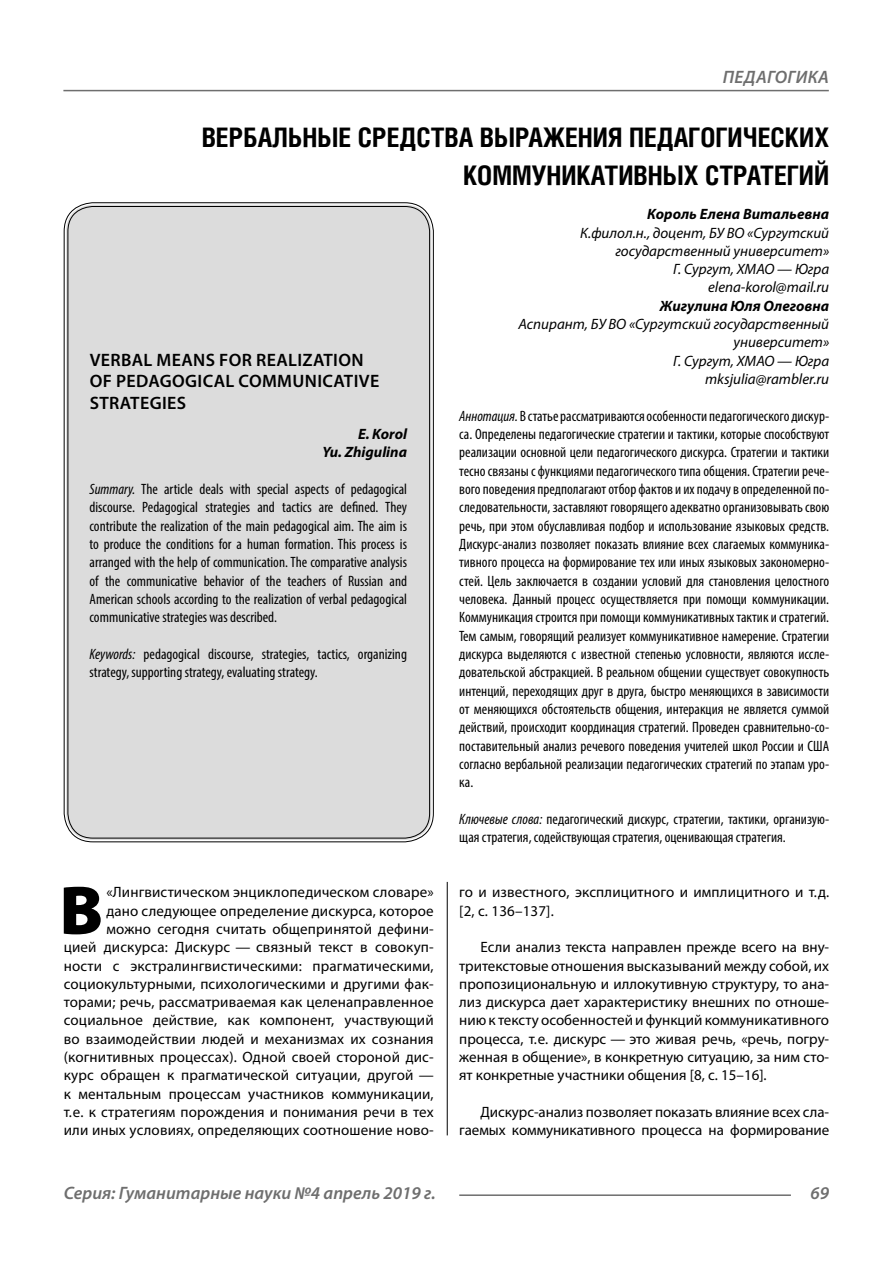
<style>
.page{position:relative;width:893px;height:1263px;background:#fff}
.page>*{position:absolute;margin:0;border:0;box-sizing:border-box;transform-origin:0 0}
.Bukvica{font:900 69.3px "Myriad Pro";color:#000}
.Header{font:700 27px/37.5px "Helios Cond";color:#000;text-align:right}
.Header-eng{font:600 18px/21.6px "Myriad Pro";letter-spacing:.02em;color:#000}
.t1{font:italic 600 18px "Myriad Pro";color:#6e6e6e}
.Annotation-rus{font:condensed 15px/18.3px "Myriad Pro";color:#000;text-align:justify}
.Bukvica-2{font:15px/18.3px "Myriad Pro";letter-spacing:.01em;color:#000;text-align:right}
.Annotation-eng{font:condensed 15px/18.3px "Myriad Pro";color:#000;text-align:justify}
.Normal{font:15px/18.3px "Myriad Pro";letter-spacing:-.005em;color:#000;text-align:justify}
.Author-doc{font:italic 15px/18.3px "Myriad Pro";color:#000;text-align:right}
.Author{font:italic 700 15px "Myriad Pro";color:#000}
.Author-email{font:italic 15px "Myriad Pro";color:#000}
.Author-eng{font:italic 700 15px "Myriad Pro";color:#000}
.s1{font-style:italic}
</style>
<div class="page">
<hr style="left:447px;top:128px;width:1px;height:1007px;background:#000">
<div style="left:43px;top:0;width:786px;height:882px;background:#fff"></div>
<div style="left:66px;top:205px;width:365px;height:635px;background:#dcdcdc;border-radius:27px"></div>
<hr style="left:63px;top:90px;width:766px;height:1px;background:#6e6e6e">
<hr style="left:459px;top:1194px;width:332px;height:2px;background:#6e6e6e">
<p class="t1" style="left:723px;top:66px;width:24px">Педагогика</p>
<p class="Header" style="left:202px;top:118px;width:629px">ВЕРБАЛЬНЫЕ СРЕДСТВА ВЫРАЖЕНИЯ ПЕДАГОГИЧЕСКИХ<br>КОММУНИКАТИВНЫХ СТРАТЕГИЙ</p>
<p class="Author" style="left:647px;top:204px;width:184px">Король Елена Витальевна</p>
<p class="Author-doc" style="left:580px;top:223px;width:250px">К.филол.н., доцент, БУ ВО «Сургутский государственный университет»</p>
<p class="Author-doc" style="left:673px;top:260px;width:158px">Г. Сургут, ХМАО — Югра</p>
<p class="Author-email" style="left:708px;top:278px;width:123px">elena-korol@mail.ru</p>
<p class="Author" style="left:660px;top:296px;width:171px">Жигулина Юля Олеговна</p>
<p class="Author-doc" style="left:518px;top:315px;width:312px">Аспирант, БУ ВО «Сургутский государственный университет»</p>
<p class="Author-doc" style="left:673px;top:351px;width:158px">Г. Сургут, ХМАО — Югра</p>
<p class="Author-email" style="left:705px;top:370px;width:126px">mksjulia@rambler.ru</p>
<p class="Annotation-rus" style="left:459px;top:406px;width:371px"><span class="s1">Аннотация.</span> В статье рассматриваются особенности педагогического дискур&shy;са. Определены педагогические стратегии и тактики, которые способствуют реализации основной цели педагогического дискурса. Стратегии и тактики тесно связаны с функциями педагогического типа общения. Стратегии рече&shy;вого поведения предполагают отбор фактов и их подачу в определенной по&shy;следовательности, заставляют говорящего адекватно организовывать свою речь, при этом обуславливая подбор и использование языковых средств.<br>Дискурс-анализ позволяет показать влияние всех слагаемых коммуника&shy;тивного процесса на формирование тех или иных языковых закономерно&shy;стей. Цель заключается в создании условий для становления целостного человека. Данный процесс осуществляется при помощи коммуникации.<br>Коммуникация строится при помощи коммуникативных тактик и стратегий.<br>Тем самым, говорящий реализует коммуникативное намерение. Стратегии дискурса выделяются с известной степенью условности, являются иссле&shy;довательской абстракцией. В реальном общении существует совокупность интенций, переходящих друг в друга, быстро меняющихся в зависимости от меняющихся обстоятельств общения, интеракция не является суммой действий, происходит координация стратегий. Проведен сравнительно-со&shy;поставительный анализ речевого поведения учителей школ России и США согласно вербальной реализации педагогических стратегий по этапам уро&shy;ка.</p>
<p class="Annotation-rus" style="left:459px;top:810px;width:371px"><span class="s1">Ключевые слова:</span> педагогический дискурс, стратегии, тактики, организую&shy;щая стратегия, содействующая стратегия, оценивающая стратегия.</p>
<p class="Header-eng" style="left:90px;top:348px;width:291px">VERBAL MEANS FOR REALIZATION<br>OF PEDAGOGICAL COMMUNICATIVE<br>STRATEGIES</p>
<p class="Author-eng" style="left:358px;top:424px;width:51px">E. Korol</p>
<p class="Author-eng" style="left:322px;top:443px;width:86px">Yu. Zhigulina</p>
<p class="Annotation-eng" style="left:90px;top:480px;width:319px"><span class="s1">Summary.</span> The article deals with special aspects of pedagogical discourse. Pedagogical strategies and tactics are defined. They contribute the realization of the main pedagogical aim. The aim is to produce the conditions for a human formation. This process is arranged with the help of communication. The comparative analysis of the communicative behavior of the teachers of Russian and American schools according to the realization of verbal pedagogical communicative strategies was described.</p>
<p class="Annotation-eng" style="left:90px;top:645px;width:319px"><span class="s1">Keywords:</span> pedagogical discourse, strategies, tactics, organizing strategy, supporting strategy, evaluating strategy.</p>
<p class="Bukvica" style="left:59px;top:864px;width:45px">В</p>
<p class="Bukvica-2" style="left:64px;top:883px;width:371px">«Лингвистическом энциклопедическом словаре»<br>дано следующее определение дискурса, которое можно сегодня считать общепринятой дефини-<br>цией дискурса: Дискурс — связный текст в совокуп&shy;ности с экстралингвистическими: прагматическими, социокультурными, психологическими и другими фак&shy;торами; речь, рассматриваемая как целенаправленное социальное действие, как компонент, участвующий во взаимодействии людей и механизмах их сознания (когнитивных процессах). Одной своей стороной дис&shy;курс обращен к прагматической ситуации, другой — к ментальным процессам участников коммуникации, т.е. к стратегиям порождения и понимания речи в тех или иных условиях, определяющих соотношение ново-</p>
<p class="Bukvica-2" style="left:459px;top:883px;width:371px;text-align:left">го и известного, эксплицитного и имплицитного и т.д. [2, с. 136–137].</p>
<p class="Normal" style="left:459px;top:938px;width:371px;text-indent:21px">Если анализ текста направлен прежде всего на вну&shy;тритекстовые отношения высказываний между собой, их пропозициональную и иллокутивную структуру, то ана&shy;лиз дискурса дает характеристику внешних по отноше&shy;нию к тексту особенностей и функций коммуникативного процесса, т.е. дискурс — это живая речь, «речь, погру&shy;женная в общение», в конкретную ситуацию, за ним сто&shy;ят конкретные участники общения [8, с. 15–16].</p>
<p class="Normal" style="left:459px;top:1103px;width:371px;text-align:right">Дискурс-анализ позволяет показать влияние всех сла&shy;гаемых коммуникативного процесса на формирование</p>
<p class="t1" style="left:64px;top:1182px;width:373px">Серия: Гуманитарные науки №4 апрель 2019 г.</p>
<p class="t1" style="left:810px;top:1182px;width:20px">69</p>
</div>
